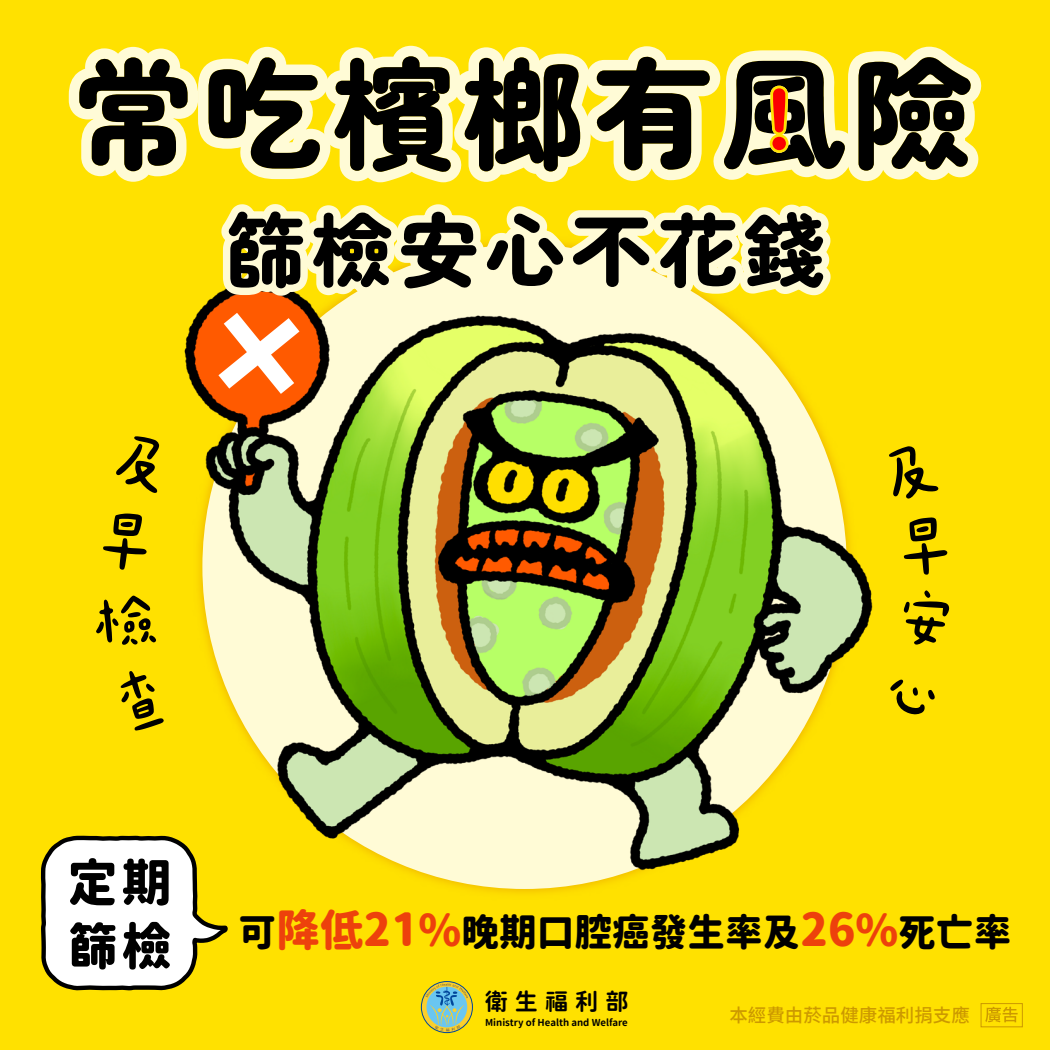
<style>
.page{position:relative;width:1050px;height:1050px;background:#ffe100}
.page>*{position:absolute;margin:0;border:0;box-sizing:border-box;transform-origin:0 0}
.t1{font:900 80.41px "Zen Maru Gothic";letter-spacing:.075em;color:#000}
.t2{font:50.23px/63.9px "Gen Sen Rounded TW H";color:#000}
.t3{font:37.71px "Gen Sen Rounded TW H";color:#000}
.t4{font:23.19px "Gen Sen Rounded TW B";letter-spacing:.3em;color:#000}
.t5{font:500 18.46px "Source Han Sans TC";color:#c90}
.t6{font:9.62px "Gen Sen Rounded TW B";color:#000}
.s1{font-size:43.75px;color:#ed410c}
.s2{font-size:45.15px;color:#ed410c}
.s3{font-size:43.4px;color:#ed410c}
</style>
<div class="page">
<svg style="left:40px;top:835px;width:188px;height:156px;background:#e8e4c0"></svg>
<img style="left:167px;top:413px;width:706px;height:470px">
<svg style="left:725px;top:413px;width:133px;height:94px"></svg>
<svg style="left:69px;top:46px;width:913px;height:367px"></svg>
<svg style="left:421px;top:982px;width:51px;height:51px"></svg>
<div style="left:421px;top:981px;width:52px;height:52px;border:1px solid #00469b;border-radius:50%"></div>
<svg style="left:425px;top:983px;width:43px;height:48px;background:#95bc98"></svg>
<svg style="left:985px;top:1007px;width:33px;height:15px"></svg>
<div style="left:981px;top:1003px;width:42px;height:24px;border:1px solid #c90"></div>
<svg style="left:167px;top:431px;width:5px;height:63px"></svg>
<h1 class="t1" style="left:225px;top:200px;width:601px">篩檢安心不花錢</h1>
<h2 class="t2" style="left:67px;top:852px;width:106px">定期篩檢</h2>
<h3 class="t3" style="left:238px;top:911px;width:774px">可<span class="s1">降低</span><span class="s2">21</span><span class="s3">%</span>晚期口腔癌發生率及<span class="s2">26</span><span class="s3">%</span>死亡率</h3>
<h3 class="t4" style="left:485px;top:988px;width:145px">衛生福利部</h3>
<p class="t6" style="left:485px;top:1017px;width:144px">Ministry of Health and Welfare</p>
<h3 class="t5" style="left:729px;top:1005px;width:242px">本經費由菸品健康福利捐支應</h3>
</div>
